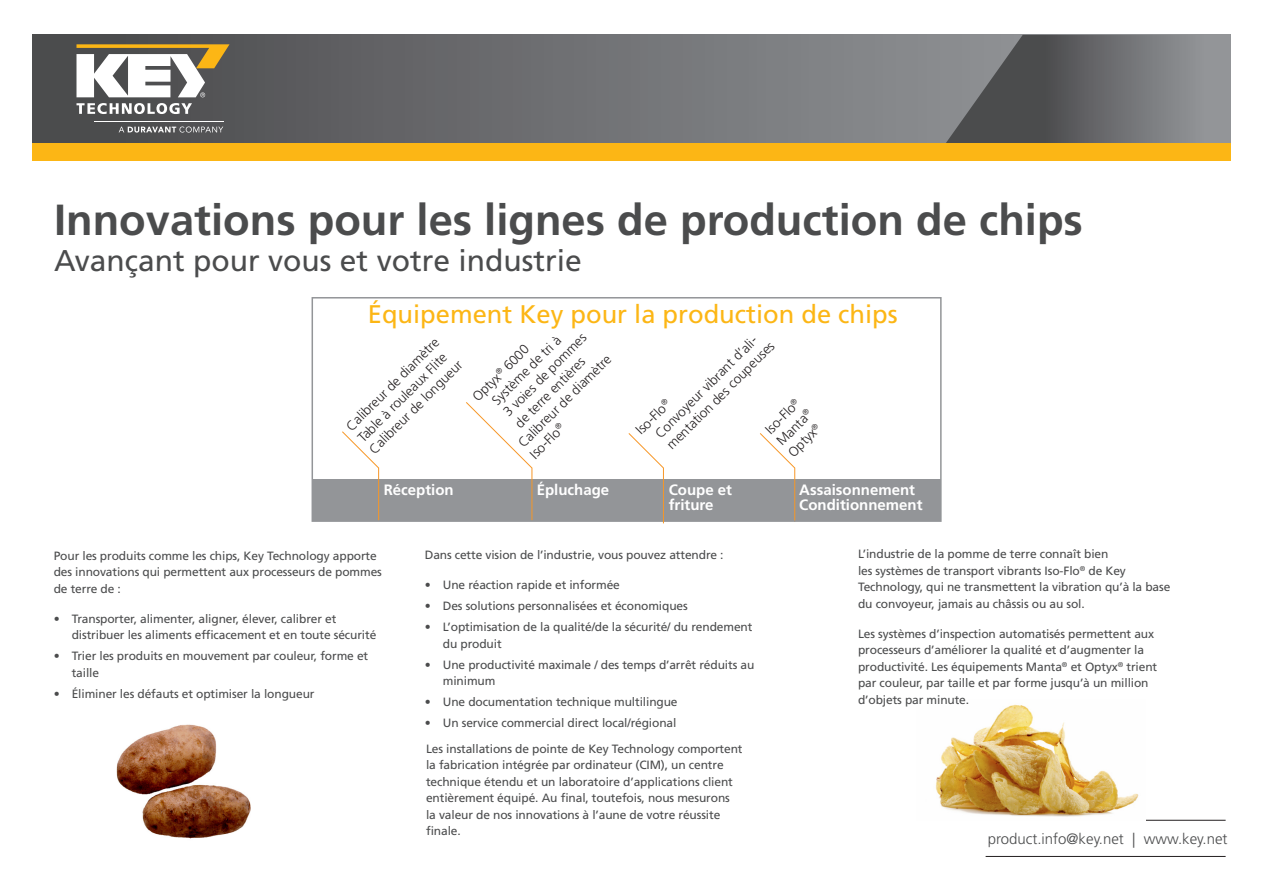
<style>
.page{position:relative;width:1263px;height:893px;background:#fff}
.page>*{position:absolute;margin:0;border:0;box-sizing:border-box;transform-origin:0 0}
.Headline{font:700 43.5px "Frutiger LT Std";color:#4b4c4d}
.Tag_Line{font:30px "Frutiger LT Std";color:#4b4c4d}
.Subhead_1{font:25.5px "Frutiger LT Std";color:#fcb615}
.t1{font:700 15px "Frutiger LT Std";color:#fff}
.t2{font:300 15px "Frutiger LT Std";color:#4b4c4d}
.t3{font:300 13.5px/16.2px "Frutiger LT Std";color:#231f20}
.Body{font:12px/16.5px "Frutiger LT Std";letter-spacing:-.01em;color:#4b4c4d}
</style>
<div class="page">
<svg style="left:32px;top:35px;width:911px;height:108px;background:#6c6d6f"></svg>
<svg style="left:943px;top:35px;width:287px;height:108px;background:#6f7073"></svg>
<div style="left:32px;top:143px;width:1198px;height:18px;background:#fcb615"></div>
<hr style="left:986px;top:820px;width:239px;height:1px;background:#231f20">
<hr style="left:986px;top:856px;width:239px;height:1px;background:#231f20">
<svg style="left:77px;top:44px;width:153px;height:53px"></svg>
<svg style="left:77px;top:103px;width:115px;height:11px"></svg>
<svg style="left:119px;top:126px;width:104px;height:7px"></svg>
<hr style="left:94px;top:122px;width:129px;height:1px;background:#fff">
<div style="left:312px;top:479px;width:629px;height:42px;background:#939598"></div>
<svg style="left:466px;top:402px;width:67px;height:117px"></svg>
<svg style="left:342px;top:431px;width:37px;height:88px"></svg>
<svg style="left:760px;top:433px;width:35px;height:86px"></svg>
<div style="left:312px;top:297px;width:630px;height:225px;border:2px solid #939598"></div>
<img style="left:935px;top:704px;width:204px;height:113px">
<img style="left:117px;top:724px;width:134px;height:115px">
<svg style="left:628px;top:433px;width:36px;height:91px"></svg>
<p class="Headline" style="left:54px;top:194px;width:1030px">Innovations pour les lignes de production de chips</p>
<p class="Tag_Line" style="left:54px;top:243px;width:529px">Avançant pour vous et votre industrie</p>
<p class="Subhead_1" style="left:368px;top:299px;width:531px">Équipement Key pour la production de chips</p>
<p class="t3" style="left:343px;top:423px;width:126px;rotate:-45deg">Calibreur de diamètre</p>
<p class="t3" style="left:354px;top:434px;width:121px;rotate:-45deg">Table à rouleaux Flite</p>
<p class="t3" style="left:366px;top:446px;width:127px;rotate:-45deg">Calibreur de longueur</p>
<p class="t3" style="left:489px;top:397px;width:113px;rotate:-45deg">Système de tri à<br>3 voies de pommes de terre entières</p>
<p class="t3" style="left:469px;top:393px;width:75px;rotate:-45deg">Optyx<sup>®</sup> 6000</p>
<p class="t3" style="left:515px;top:439px;width:126px;rotate:-45deg">Calibreur de diamètre</p>
<p class="t3" style="left:526px;top:451px;width:45px;rotate:-45deg">Iso-Flo<sup>®</sup></p>
<p class="t3" style="left:652px;top:430px;width:148px;rotate:-45deg">Convoyeur vibrant d’ali&shy;mentation des coupeuses</p>
<p class="t3" style="left:762px;top:426px;width:45px;rotate:-45deg">Iso-Flo<sup>®</sup></p>
<p class="t3" style="left:632px;top:426px;width:45px;rotate:-45deg">Iso-Flo<sup>®</sup></p>
<p class="t3" style="left:773px;top:437px;width:45px;rotate:-45deg">Manta<sup>®</sup></p>
<p class="t3" style="left:785px;top:449px;width:42px;rotate:-45deg">Optyx<sup>®</sup></p>
<p class="t1" style="left:384px;top:481px;width:72px">Réception</p>
<p class="t1" style="left:537px;top:481px;width:74px">Épluchage</p>
<p class="t1" style="left:669px;top:481px;width:65px">Coupe et</p>
<p class="t1" style="left:799px;top:481px;width:117px">Assaisonnement</p>
<p class="t1" style="left:669px;top:496px;width:46px">friture</p>
<p class="t1" style="left:799px;top:496px;width:125px">Conditionnement</p>
<p class="Body" style="left:54px;top:547px;width:330px">Pour les produits comme les chips, Key Technology apporte des innovations qui permettent aux processeurs de pommes de terre de :</p>
<p class="Body" style="left:72px;top:610px;width:306px;text-indent:-18px">• Transporter, alimenter, aligner, élever, calibrer et distribuer les aliments efficacement et en toute sécurité</p>
<p class="Body" style="left:72px;top:648px;width:298px;text-indent:-18px">• Trier les produits en mouvement par couleur, forme et taille</p>
<p class="Body" style="left:54px;top:685px;width:262px">• Éliminer les défauts et optimiser la longueur</p>
<p class="Body" style="left:425px;top:547px;width:300px">Dans cette vision de l’industrie, vous pouvez attendre :</p>
<p class="Body" style="left:425px;top:577px;width:197px">• Une réaction rapide et informée</p>
<p class="Body" style="left:425px;top:598px;width:265px">• Des solutions personnalisées et économiques</p>
<p class="Body" style="left:443px;top:619px;width:311px;text-indent:-18px">• L’optimisation de la qualité/de la sécurité/ du rendement du produit</p>
<p class="Body" style="left:443px;top:656px;width:313px;text-indent:-18px">• Une productivité maximale / des temps d’arrêt réduits au minimum</p>
<p class="Body" style="left:425px;top:694px;width:254px">• Une documentation technique multilingue</p>
<p class="Body" style="left:425px;top:715px;width:253px">• Un service commercial direct local/régional</p>
<p class="Body" style="left:426px;top:740px;width:318px">Les installations de pointe de Key Technology comportent la fabrication intégrée par ordinateur (CIM), un centre technique étendu et un laboratoire d’applications client entièrement équipé. Au final, toutefois, nous mesurons la valeur de nos innovations à l’aune de votre réussite finale.</p>
<p class="Body" style="left:858px;top:546px;width:314px">L’industrie de la pomme de terre connaît bien<br>les systèmes de transport vibrants Iso-Flo<sup>®</sup> de Key Technology, qui ne transmettent la vibration qu’à la base du convoyeur, jamais au châssis ou au sol.</p>
<p class="Body" style="left:858px;top:625px;width:301px">Les systèmes d’inspection automatisés permettent aux processeurs d’améliorer la qualité et d’augmenter la productivité. Les équipements Manta<sup>®</sup> et Optyx<sup>®</sup> trient par couleur, par taille et par forme jusqu’à un million d’objets par minute.</p>
<p class="t2" style="left:988px;top:830px;width:241px">product.info@key.net | www.key.net</p>
</div>
